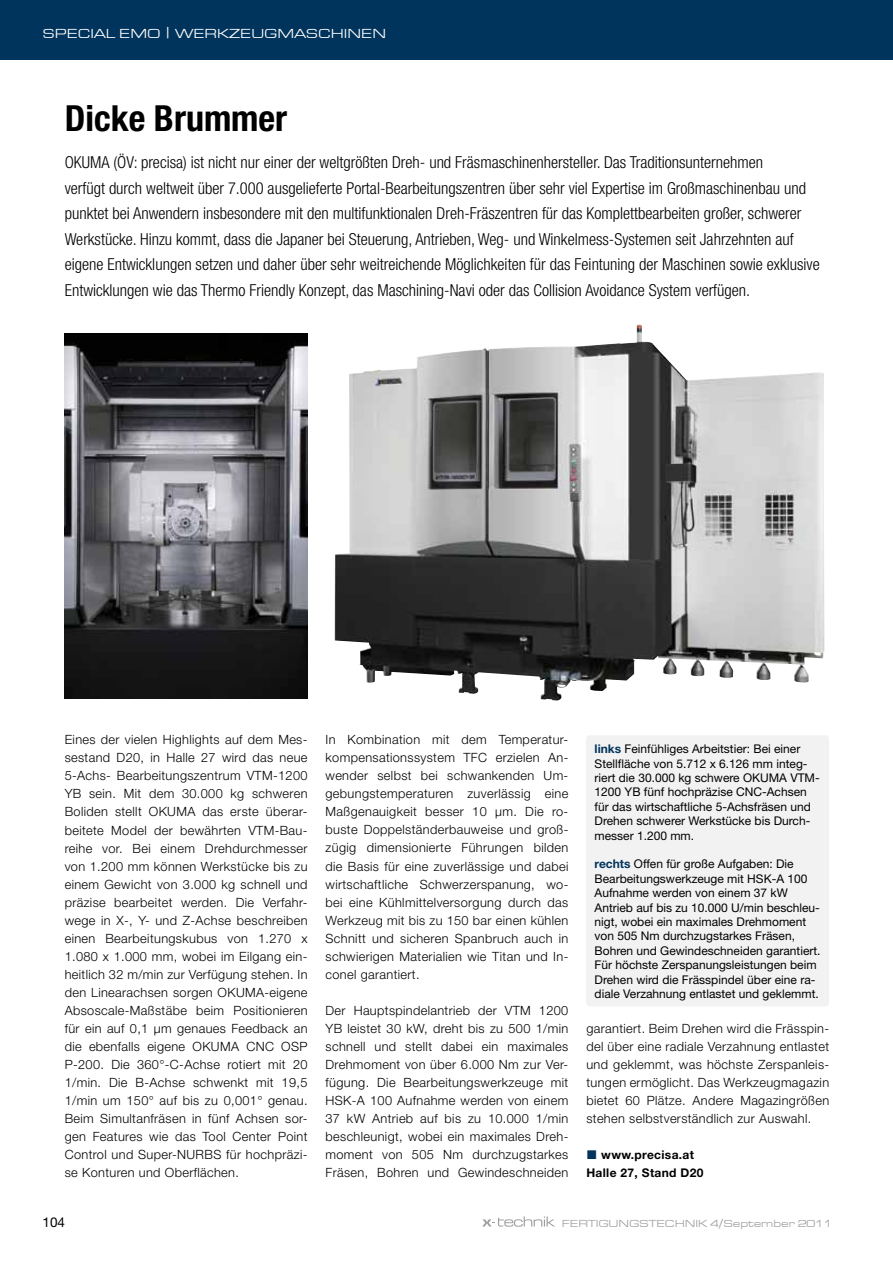
<style>
.page{position:relative;width:893px;height:1263px;background:#fff}
.page>*{position:absolute;margin:0;border:0;box-sizing:border-box;transform-origin:0 0}
.t1{font:700 condensed 36px "Helvetica Neue";color:#000}
.t2{font:300 condensed 16.5px/25.5px "Helvetica Neue";color:#000}
.t3{font:13.5px "Eurostile Extended Roman DTC";color:#fff}
.t4{font:13.5px "Helvetica Neue";color:#000}
.t5{font:300 12.75px/18px "Helvetica Neue";letter-spacing:.03em;color:#000;text-align:justify}
.t6{font:12px/14.4px "Helvetica Neue";color:#000}
.t7{font:700 12px/18px "Helvetica Neue";letter-spacing:.03em;color:#000;text-align:center}
.t8{font:10.5px "Eurostile Extended Roman DTC";letter-spacing:-.01em;color:#9c9e9f}
.s1{font-weight:700;color:#00345c}
.s2{font-family:"Verdana"}
</style>
<div class="page">
<div style="left:0;top:0;width:893px;height:60px;background:#00345c"></div>
<svg style="left:482px;top:1216px;width:72px;height:10px"></svg>
<img style="left:335px;top:324px;width:489px;height:376px">
<img style="left:65px;top:333px;width:243px;height:366px">
<div style="left:586px;top:735px;width:243px;height:271px;background:#f2f2f3;border-radius:4px"></div>
<p class="t3" style="left:43px;top:26px;width:345px">SPECIAL EMO | WERKZEUGMASCHINEN</p>
<h1 class="t1" style="left:65px;top:96px;width:224px">Dicke Brummer</h1>
<p class="t2" style="left:65px;top:150px;width:756px">OKUMA (ÖV: precisa) ist nicht nur einer der weltgrößten Dreh- und Fräsmaschinenhersteller. Das Traditionsunternehmen<br>verfügt durch weltweit über 7.000 ausgelieferte Portal-Bearbeitungszentren über sehr viel Expertise im Großmaschinenbau und punktet bei Anwendern insbesondere mit den multifunktionalen Dreh-Fräszentren für das Komplettbearbeiten großer, schwerer Werkstücke. Hinzu kommt, dass die Japaner bei Steuerung, Antrieben, Weg- und Winkelmess-Systemen seit Jahrzehnten auf eigene Entwicklungen setzen und daher über sehr weitreichende Möglichkeiten für das Feintuning der Maschinen sowie exklusive Entwicklungen wie das Thermo Friendly Konzept, das Maschining-Navi oder das Collision Avoidance System verfügen.</p>
<p class="t5" style="left:65px;top:730px;width:244px">Eines der vielen Highlights auf dem Mes&shy;sestand D20, in Halle 27 wird das neue 5-Achs- Bearbeitungszentrum VTM-1200<br>YB sein. Mit dem 30.000 kg schweren Boliden stellt OKUMA das erste überar&shy;beitete Model der bewährten VTM-Bau&shy;reihe vor. Bei einem Drehdurchmesser von 1.200 mm können Werkstücke bis zu einem Gewicht von 3.000 kg schnell und präzise bearbeitet werden. Die Verfahr&shy;wege in X-, Y- und Z-Achse beschreiben einen Bearbeitungskubus von 1.270 x 1.080 x 1.000 mm, wobei im Eilgang ein&shy;heitlich 32 m/min zur Verfügung stehen. In den Linearachsen sorgen OKUMA-eigene Absoscale-Maßstäbe beim Positionieren für ein auf 0,1 μm genaues Feedback an die ebenfalls eigene OKUMA CNC OSP P-200. Die 360°-C-Achse rotiert mit 20<br>1/min. Die B-Achse schwenkt mit 19,5<br>1/min um 150° auf bis zu 0,001° genau.<br>Beim Simultanfräsen in fünf Achsen sor&shy;gen Features wie das Tool Center Point Control und Super-NURBS für hochpräzi&shy;se Konturen und Oberflächen.</p>
<p class="t5" style="left:326px;top:730px;width:244px">In Kombination mit dem Temperatur&shy;kompensationssystem TFC erzielen An&shy;wender selbst bei schwankenden Um&shy;gebungstemperaturen zuverlässig eine Maßgenauigkeit besser 10 μm. Die ro&shy;buste Doppelständerbauweise und groß&shy;zügig dimensionierte Führungen bilden die Basis für eine zuverlässige und dabei wirtschaftliche Schwerzerspanung, wo&shy;bei eine Kühlmittelversorgung durch das Werkzeug mit bis zu 150 bar einen kühlen Schnitt und sicheren Spanbruch auch in schwierigen Materialien wie Titan und In&shy;conel garantiert.</p>
<p class="t5" style="left:326px;top:1001px;width:244px">Der Hauptspindelantrieb der VTM 1200<br>YB leistet 30 kW, dreht bis zu 500 1/min schnell und stellt dabei ein maximales Drehmoment von über 6.000 Nm zur Ver&shy;fügung. Die Bearbeitungswerkzeuge mit HSK-A 100 Aufnahme werden von einem 37 kW Antrieb auf bis zu 10.000 1/min beschleunigt, wobei ein maximales Dreh&shy;moment von 505 Nm durchzugstarkes Fräsen, Bohren und Gewindeschneiden</p>
<p class="t6" style="left:595px;top:741px;width:227px"><span class="s1">links</span> Feinfühliges Arbeitstier: Bei einer Stellfläche von 5.712 x 6.126 mm integ&shy;riert die 30.000 kg schwere OKUMA VTM-1200 YB fünf hochpräzise CNC-Achsen für das wirtschaftliche 5-Achsfräsen und Drehen schwerer Werkstücke bis Durch&shy;messer 1.200 mm.</p>
<p class="t6" style="left:595px;top:857px;width:228px"><span class="s1">rechts</span> Offen für große Aufgaben: Die Bearbeitungswerkzeuge mit HSK-A 100<br>Aufnahme werden von einem 37 kW Antrieb auf bis zu 10.000 U/min beschleu&shy;nigt, wobei ein maximales Drehmoment von 505 Nm durchzugstarkes Fräsen, Bohren und Gewindeschneiden garantiert.<br>Für höchste Zerspanungsleistungen beim Drehen wird die Frässpindel über eine ra&shy;diale Verzahnung entlastet und geklemmt.</p>
<p class="t5" style="left:586px;top:1019px;width:244px">garantiert. Beim Drehen wird die Frässpin&shy;del über eine radiale Verzahnung entlastet und geklemmt, was höchste Zerspanleis&shy;tungen ermöglicht. Das Werkzeugmagazin bietet 60 Plätze. Andere Magazingrößen stehen selbstverständlich zur Auswahl.</p>
<p class="t7" style="left:586px;top:1146px;width:119px">www.precisa.at<br>Halle 27, Stand D20</p>
<p class="t4" style="left:43px;top:1214px;width:24px">104</p>
<p class="t8" style="left:562px;top:1217px;width:273px">FERTIGUNGSTECHNIK 4<span class="s2">/</span>SEPTEMBER 2011</p>
</div>
